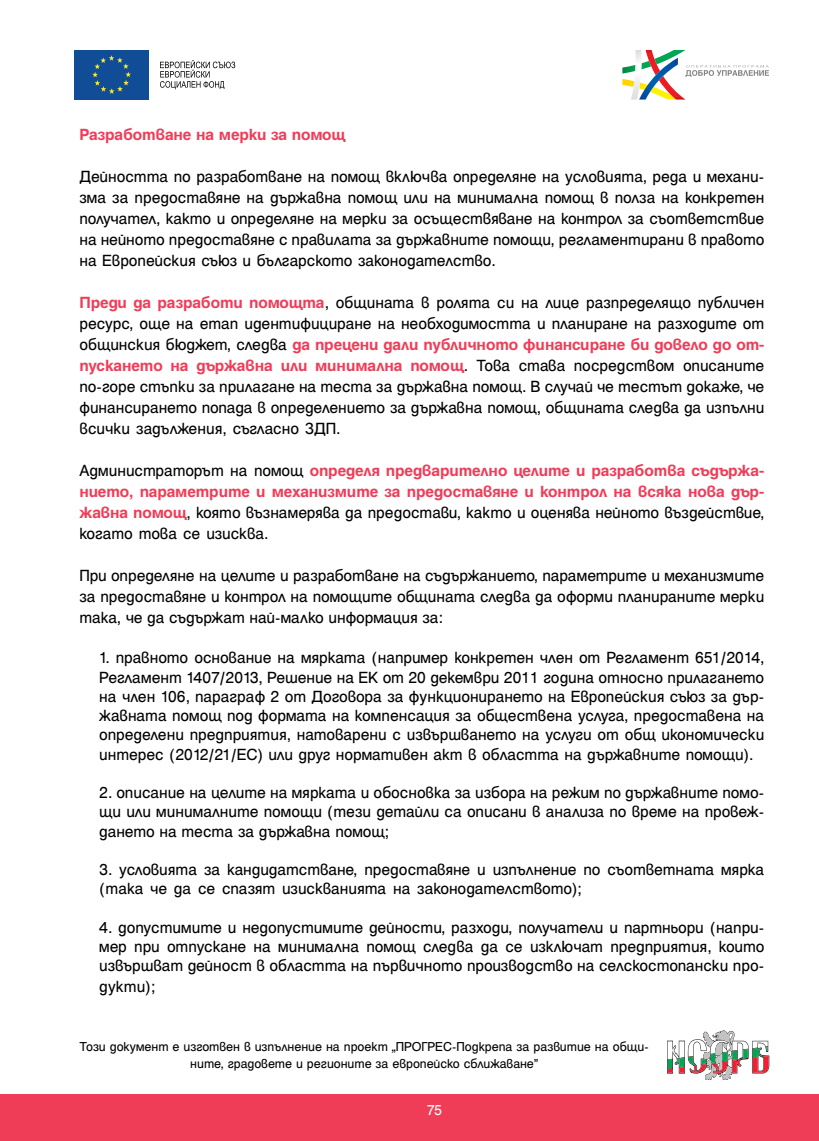
<style>
.page{position:relative;width:819px;height:1141px;background:#fff}
.page>*{position:absolute;margin:0;border:0;box-sizing:border-box;transform-origin:0 0}
.t1{font:17.5px/21px "Helen Bg";letter-spacing:-.005em;color:#000;text-align:justify}
.t2{font:700 17.5px/21px "Helen Bg";letter-spacing:-.01em;color:#ef3d58;text-align:justify}
.t3{font:15.75px "Helen Bg";color:#fff}
.t4{font:14px/16.8px "Helen Bg";letter-spacing:-.005em;color:#000;text-align:center}
.s1{font-weight:700;color:#ef3d58}
.s2{font-weight:400;color:#000}
</style>
<div class="page">
<svg style="left:622px;top:50px;width:147px;height:50px"></svg>
<div style="left:74px;top:50px;width:75px;height:50px;background:#114d97"></div>
<svg style="left:92px;top:55px;width:39px;height:39px"></svg>
<svg style="left:160px;top:60px;width:75px;height:29px"></svg>
<svg style="left:667px;top:1030px;width:102px;height:50px"></svg>
<div style="left:0;top:1094px;width:819px;height:47px;background:#ef3d58"></div>
<p class="t2" style="left:79px;top:125px;width:267px">Разработване на мерки за помощ</p>
<p class="t1" style="left:79px;top:167px;width:686px">Дейността по разработване на помощ включва определяне на условията, реда и механи&shy;зма за предоставяне на държавна помощ или на минимална помощ в полза на конкретен получател, както и определяне на мерки за осъществяване на контрол за съответствие на нейното предоставяне с правилата за държавните помощи, регламентирани в правото на Европейския съюз и българското законодателство.</p>
<p class="t1" style="left:79px;top:293px;width:686px"><span class="s1">Преди да разработи помощта</span>, общината в ролята си на лице разпределящо публичен ресурс, още на етап идентифициране на необходимостта и планиране на разходите от общинския бюджет, следва <span class="s1">да прецени дали публичното финансиране би довело до от&shy;пускането на държавна или минимална помощ</span>. Това става посредством описаните по-горе стъпки за прилагане на теста за държавна помощ. В случай че тестът докаже, че финансирането попада в определението за държавна помощ, общината следва да изпълни всички задължения, съгласно ЗДП.</p>
<p class="t2" style="left:79px;top:461px;width:686px"><span class="s2">Администраторът на помощ</span> определя предварително целите и разработва съдържа&shy;нието, параметрите и механизмите за предоставяне и контрол на всяка нова дър&shy;жавна помощ<span class="s2">, която възнамерява да предостави, както и оценява нейното въздействие, когато това се изисква.</span></p>
<p class="t1" style="left:79px;top:566px;width:686px">При определяне на целите и разработване на съдържанието, параметрите и механизмите за предоставяне и контрол на помощите общината следва да оформи планираните мерки така, че да съдържат най-малко информация за:</p>
<p class="t1" style="left:99px;top:649px;width:666px;line-height:19.2px">1. правното основание на мярката (например конкретен член от Регламент 651/2014, Регламент 1407/2013, Решение на ЕК от 20 декември 2011 година относно прилагането на член 106, параграф 2 от Договора за функционирането на Европейския съюз за дър&shy;жавната помощ под формата на компенсация за обществена услуга, предоставена на определени предприятия, натоварени с извършването на услуги от общ икономически интерес (2012/21/ЕС) или друг нормативен акт в областта на държавните помощи).</p>
<p class="t1" style="left:99px;top:784px;width:666px;line-height:19.2px">2. описание на целите на мярката и обосновка за избора на режим по държавните помо&shy;щи или минималните помощи (тези детайли са описани в анализа по време на провеж&shy;дането на теста за държавна помощ;</p>
<p class="t1" style="left:99px;top:861px;width:666px;line-height:19.2px">3. условията за кандидатстване, предоставяне и изпълнение по съответната мярка (така че да се спазят изискванията на законодателството);</p>
<p class="t1" style="left:99px;top:919px;width:666px;line-height:19.2px">4. допустимите и недопустимите дейности, разходи, получатели и партньори (напри&shy;мер при отпускане на минимална помощ следва да се изключат предприятия, които извършват дейност в областта на първичното производство на селскостопански про-</p>
<p class="t1" style="left:99px;top:977px;width:57px">дукти);</p>
<p class="t4" style="left:79px;top:1039px;width:571px">Този документ е изготвен в изпълнение на проект „ПРОГРЕС-Подкрепа за развитие на общи&shy;ните, градовете и регионите за европейско сближаване”</p>
<p class="t3" style="left:426px;top:1104px;width:17px">75</p>
</div>
